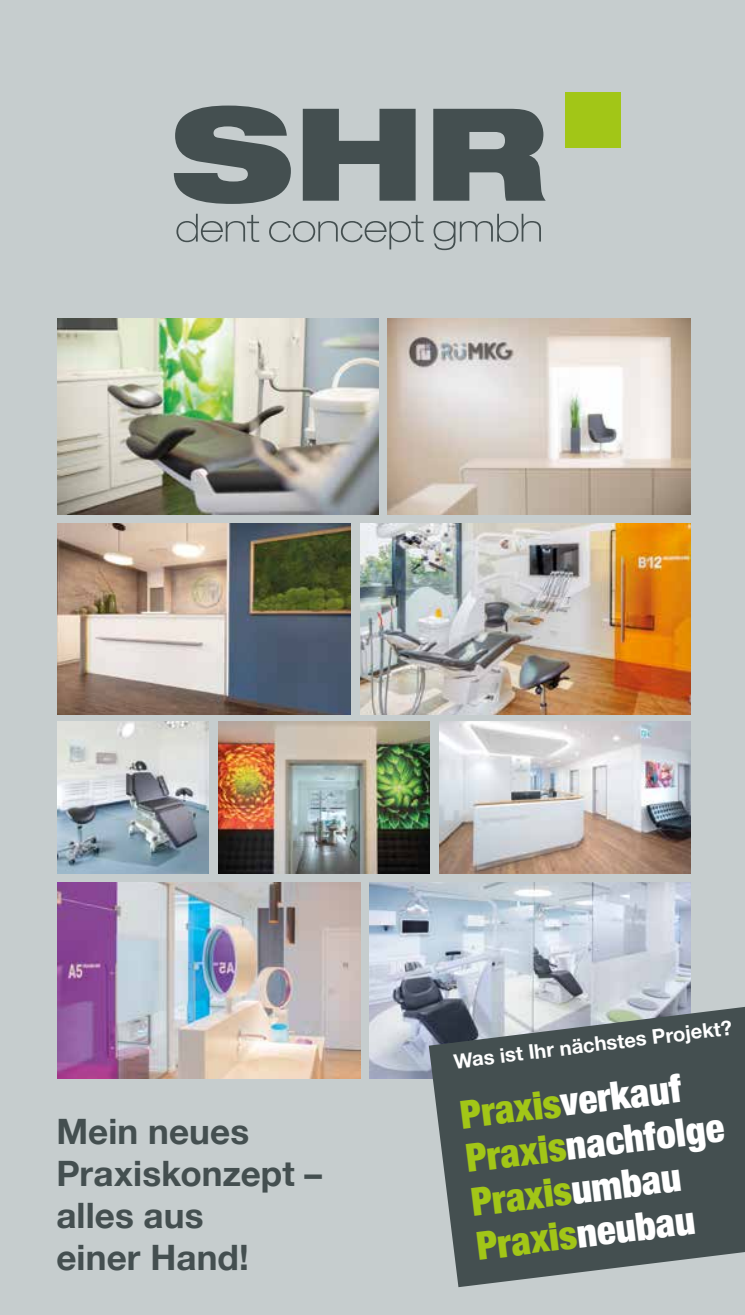
<style>
.page{position:relative;width:745px;height:1315px;background:#fff}
.page>*{position:absolute;margin:0;border:0;box-sizing:border-box;transform-origin:0 0}
.t1{font:900 condensed 38.85px/44.1px "Helvetica Neue";color:#fff}
.t2{font:700 35px/42px "Helvetica Neue";letter-spacing:.005em;color:#444f50}
.t3{font:700 20.12px "Helvetica Neue";color:#fff}
.s1{color:#a2c617}
</style>
<div class="page">
<div style="left:0;top:0;width:744px;height:1315px;background:#c6cdce"></div>
<img style="left:369px;top:883px;width:321px;height:195px">
<img style="left:439px;top:721px;width:251px;height:153px">
<img style="left:218px;top:721px;width:211px;height:153px">
<svg style="left:174px;top:106px;width:117px;height:98px"></svg>
<svg style="left:302px;top:109px;width:113px;height:92px"></svg>
<svg style="left:433px;top:109px;width:112px;height:92px"></svg>
<svg style="left:176px;top:214px;width:83px;height:28px"></svg>
<svg style="left:269px;top:215px;width:154px;height:34px"></svg>
<svg style="left:433px;top:214px;width:107px;height:36px"></svg>
<div style="left:564px;top:92px;width:56px;height:56px;background:#a2c617"></div>
<img style="left:58px;top:319px;width:320px;height:196px">
<img style="left:58px;top:523px;width:292px;height:191px">
<img style="left:58px;top:883px;width:302px;height:195px">
<img style="left:360px;top:523px;width:330px;height:191px">
<img style="left:387px;top:319px;width:303px;height:196px">
<svg style="left:428px;top:1007px;width:316px;height:280px;background:#566162"></svg>
<img style="left:58px;top:721px;width:151px;height:153px">
<p class="t2" style="left:56px;top:1111px;width:267px">Mein neues<br>Praxiskonzept – alles aus<br>einer Hand!</p>
<p class="t3" style="left:451px;top:1045px;width:281px;rotate:-7deg">Was ist Ihr nächstes Projekt?</p>
<p class="t1" style="left:457px;top:1091px;width:261px;rotate:-7deg"><span class="s1">Praxis</span>verkauf<br><span class="s1">Praxis</span>nachfolge<br><span class="s1">Praxis</span>umbau<br><span class="s1">Praxis</span>neubau</p>
</div>
